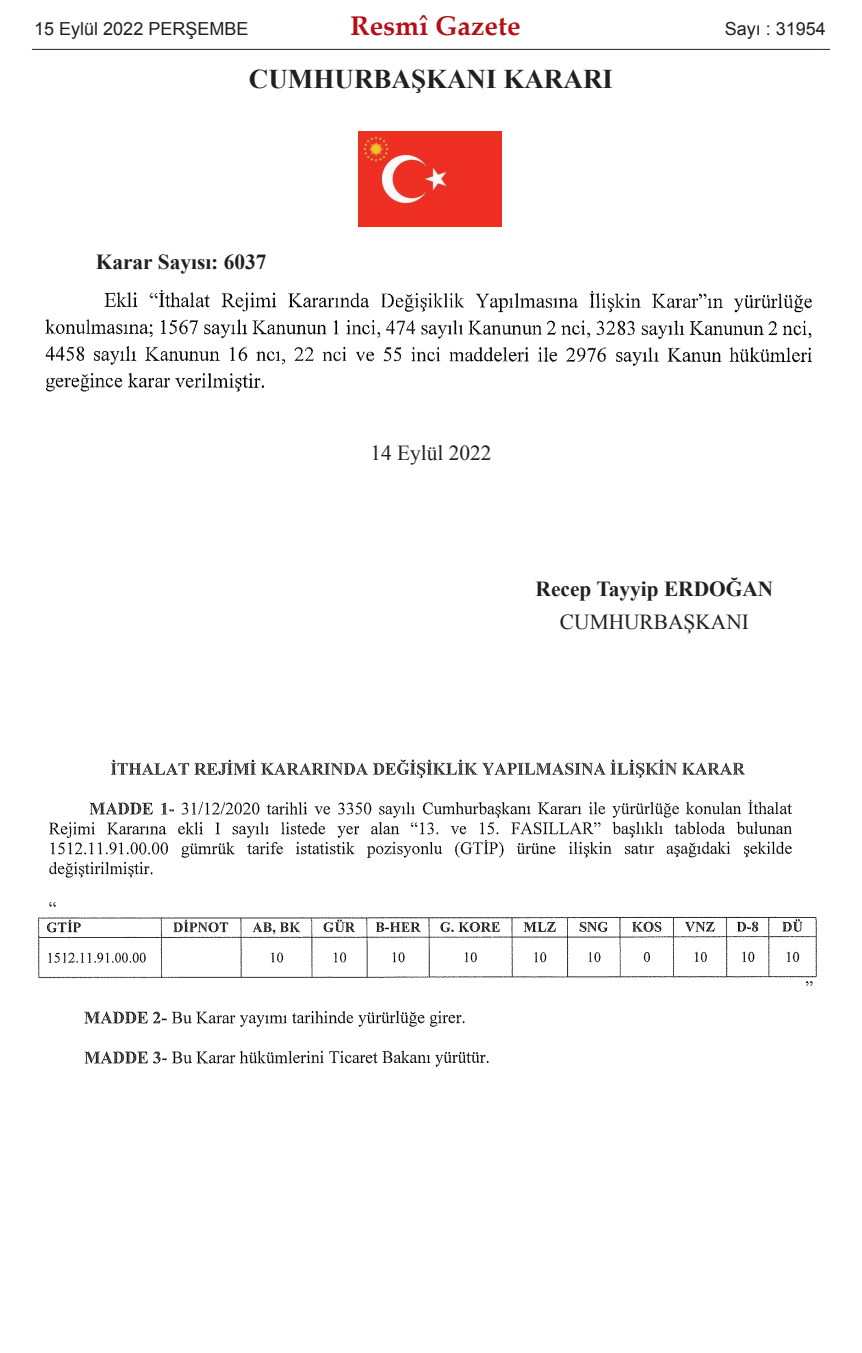
<style>
.page{position:relative;width:862px;height:1353px;background:#fff}
.page>*{position:absolute;margin:0;border:0;box-sizing:border-box;transform-origin:0 0}
.t1{font:700 27px "Times New Roman";color:#231f20}
.t2{font:700 27px "Palatino Linotype";color:#b40e16}
.t3{font:700 21.38px "Times New Roman";color:#231f20}
.t4{font:21.38px "Times New Roman";color:#231f20}
.t5{font:18px "Arial";color:#231f20}
</style>
<div class="page">
<img style="left:358px;top:131px;width:143px;height:96px">
<img style="left:45px;top:290px;width:767px;height:102px">
<img style="left:38px;top:759px;width:779px;height:308px">
<hr style="left:32px;top:49px;width:797px;height:1px;background:#231f20">
<p class="t5" style="left:34px;top:18px;width:216px">15 Eylül 2022 PERŞEMBE</p>
<p class="t2" style="left:350px;top:15px;width:171px">Resmî Gazete</p>
<p class="t5" style="left:724px;top:18px;width:103px">Sayı : 31954</p>
<p class="t1" style="left:249px;top:64px;width:365px">CUMHURBAŞKANI KARARI</p>
<p class="t3" style="left:96px;top:250px;width:172px">Karar Sayısı: 6037</p>
<p class="t4" style="left:370px;top:441px;width:123px">14 Eylül 2022</p>
<p class="t3" style="left:535px;top:576px;width:239px">Recep Tayyip ERDOĞAN</p>
<p class="t4" style="left:559px;top:610px;width:190px">CUMHURBAŞKANI</p>
</div>
